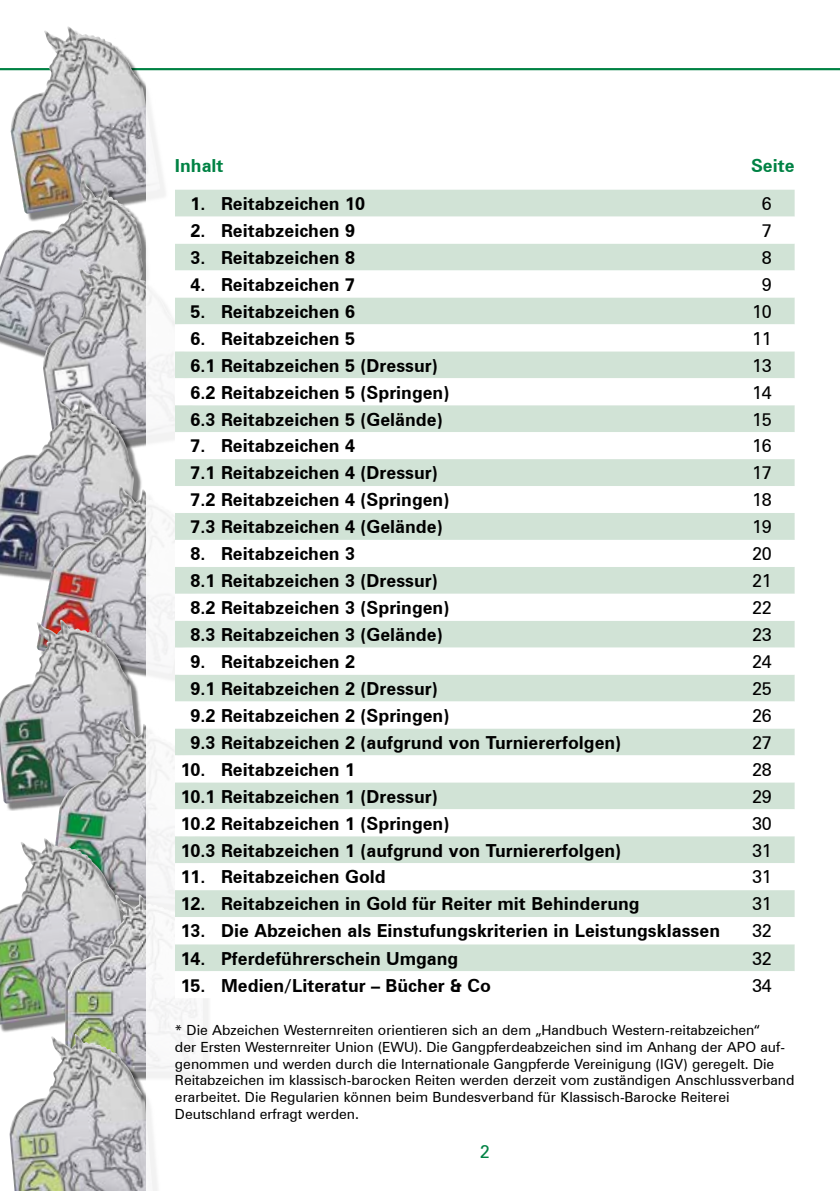
<style>
.page{position:relative;width:840px;height:1191px;background:#fff}
.page>*{position:absolute;margin:0;border:0;box-sizing:border-box;transform-origin:0 0}
.t1{font:700 18px "Zurich BT";color:#000}
.t2{font:18px "Zurich BT";color:#000}
.t3{font:700 18px "Zurich BT";color:#008244}
.t4{font:18px "Zurich BT";color:#008244}
.t5{font:14px/16.8px "Zurich BT";color:#000}
</style>
<div class="page">
<hr style="left:0;top:68px;width:839px;height:2px;background:#008244">
<img style="left:11px;top:26px;width:149px;height:155px">
<img style="left:0;top:178px;width:143px;height:180px">
<img style="left:43px;top:264px;width:103px;height:183px">
<div style="left:0;top:399px;width:142px;height:191px;background:#000;opacity:.5"></div>
<img style="left:0;top:396px;width:134px;height:186px">
<img style="left:37px;top:485px;width:109px;height:138px">
<div style="left:0;top:623px;width:149px;height:188px;background:#000;opacity:.5"></div>
<img style="left:0;top:619px;width:141px;height:184px">
<img style="left:50px;top:721px;width:96px;height:173px">
<div style="left:0;top:841px;width:141px;height:192px;background:#000;opacity:.5"></div>
<img style="left:0;top:838px;width:133px;height:186px">
<img style="left:65px;top:894px;width:81px;height:140px">
<img style="left:9px;top:1034px;width:137px;height:157px">
<div style="left:146px;top:73px;width:693px;height:1118px;background:#fff"></div>
<div style="left:175px;top:190px;width:619px;height:27px;background:#d1e3d6"></div>
<svg style="left:175px;top:244px;width:619px;height:727px;fill:#d1e3d6"></svg>
<p class="t3" style="left:175px;top:155px;width:50px">Inhalt</p>
<p class="t3" style="left:750px;top:155px;width:45px">Seite</p>
<p class="t1" style="left:190px;top:193px;width:176px">1. Reitabzeichen 10</p>
<p class="t2" style="left:761px;top:193px;width:11px">6</p>
<p class="t1" style="left:190px;top:220px;width:166px">2. Reitabzeichen 9</p>
<p class="t2" style="left:761px;top:220px;width:11px">7</p>
<p class="t1" style="left:190px;top:246px;width:166px">3. Reitabzeichen 8</p>
<p class="t2" style="left:761px;top:246px;width:11px">8</p>
<p class="t1" style="left:190px;top:273px;width:166px">4. Reitabzeichen 7</p>
<p class="t2" style="left:761px;top:273px;width:11px">9</p>
<p class="t1" style="left:190px;top:300px;width:166px">5. Reitabzeichen 6</p>
<p class="t2" style="left:751px;top:300px;width:21px">10</p>
<p class="t1" style="left:190px;top:327px;width:166px">6. Reitabzeichen 5</p>
<p class="t2" style="left:751px;top:327px;width:21px">11</p>
<p class="t1" style="left:190px;top:354px;width:248px">6.1 Reitabzeichen 5 (Dressur)</p>
<p class="t2" style="left:751px;top:354px;width:21px">13</p>
<p class="t1" style="left:190px;top:381px;width:260px">6.2 Reitabzeichen 5 (Springen)</p>
<p class="t2" style="left:751px;top:381px;width:21px">14</p>
<p class="t1" style="left:190px;top:408px;width:253px">6.3 Reitabzeichen 5 (Gelände)</p>
<p class="t2" style="left:751px;top:408px;width:21px">15</p>
<p class="t1" style="left:190px;top:435px;width:166px">7. Reitabzeichen 4</p>
<p class="t2" style="left:751px;top:435px;width:21px">16</p>
<p class="t1" style="left:190px;top:462px;width:248px">7.1 Reitabzeichen 4 (Dressur)</p>
<p class="t2" style="left:751px;top:462px;width:21px">17</p>
<p class="t1" style="left:190px;top:489px;width:260px">7.2 Reitabzeichen 4 (Springen)</p>
<p class="t2" style="left:751px;top:489px;width:21px">18</p>
<p class="t1" style="left:190px;top:516px;width:253px">7.3 Reitabzeichen 4 (Gelände)</p>
<p class="t2" style="left:751px;top:516px;width:21px">19</p>
<p class="t1" style="left:190px;top:543px;width:166px">8. Reitabzeichen 3</p>
<p class="t2" style="left:751px;top:543px;width:21px">20</p>
<p class="t1" style="left:190px;top:570px;width:248px">8.1 Reitabzeichen 3 (Dressur)</p>
<p class="t2" style="left:751px;top:570px;width:21px">21</p>
<p class="t1" style="left:190px;top:597px;width:260px">8.2 Reitabzeichen 3 (Springen)</p>
<p class="t2" style="left:751px;top:597px;width:21px">22</p>
<p class="t1" style="left:190px;top:623px;width:253px">8.3 Reitabzeichen 3 (Gelände)</p>
<p class="t2" style="left:751px;top:623px;width:21px">23</p>
<p class="t1" style="left:190px;top:650px;width:166px">9. Reitabzeichen 2</p>
<p class="t2" style="left:751px;top:650px;width:21px">24</p>
<p class="t1" style="left:190px;top:677px;width:248px">9.1 Reitabzeichen 2 (Dressur)</p>
<p class="t2" style="left:751px;top:677px;width:21px">25</p>
<p class="t1" style="left:190px;top:704px;width:260px">9.2 Reitabzeichen 2 (Springen)</p>
<p class="t2" style="left:751px;top:704px;width:21px">26</p>
<p class="t1" style="left:190px;top:731px;width:432px">9.3 Reitabzeichen 2 (aufgrund von Turniererfolgen)</p>
<p class="t2" style="left:751px;top:731px;width:21px">27</p>
<p class="t1" style="left:180px;top:758px;width:176px">10. Reitabzeichen 1</p>
<p class="t2" style="left:751px;top:758px;width:21px">28</p>
<p class="t1" style="left:180px;top:785px;width:258px">10.1 Reitabzeichen 1 (Dressur)</p>
<p class="t2" style="left:751px;top:785px;width:21px">29</p>
<p class="t1" style="left:180px;top:812px;width:270px">10.2 Reitabzeichen 1 (Springen)</p>
<p class="t2" style="left:751px;top:812px;width:21px">30</p>
<p class="t1" style="left:180px;top:839px;width:442px">10.3 Reitabzeichen 1 (aufgrund von Turniererfolgen)</p>
<p class="t2" style="left:751px;top:839px;width:21px">31</p>
<p class="t1" style="left:180px;top:866px;width:206px">11. Reitabzeichen Gold</p>
<p class="t2" style="left:751px;top:866px;width:21px">31</p>
<p class="t1" style="left:180px;top:893px;width:460px">12. Reitabzeichen in Gold für Reiter mit Behinderung</p>
<p class="t2" style="left:751px;top:893px;width:21px">31</p>
<p class="t1" style="left:180px;top:920px;width:540px">13. Die Abzeichen als Einstufungskriterien in Leistungsklassen</p>
<p class="t2" style="left:751px;top:920px;width:21px">32</p>
<p class="t1" style="left:180px;top:947px;width:279px">14. Pferdeführerschein Umgang</p>
<p class="t2" style="left:751px;top:947px;width:21px">32</p>
<p class="t1" style="left:180px;top:974px;width:311px">15. Medien/Literatur – Bücher &amp; Co</p>
<p class="t2" style="left:751px;top:974px;width:21px">34</p>
<p class="t5" style="left:175px;top:1021px;width:620px">* Die Abzeichen Westernreiten orientieren sich an dem „Handbuch Western-reitabzeichen“<br>der Ersten Westernreiter Union (EWU). Die Gangpferdeabzeichen sind im Anhang der APO auf&shy;genommen und werden durch die Internationale Gangpferde Vereinigung (IGV) geregelt. Die Reitabzeichen im klassisch-barocken Reiten werden derzeit vom zuständigen Anschlussverband erarbeitet. Die Regularien können beim Bundesverband für Klassisch-Barocke Reiterei Deutschland erfragt werden.</p>
<p class="t4" style="left:479px;top:1140px;width:11px">2</p>
</div>
